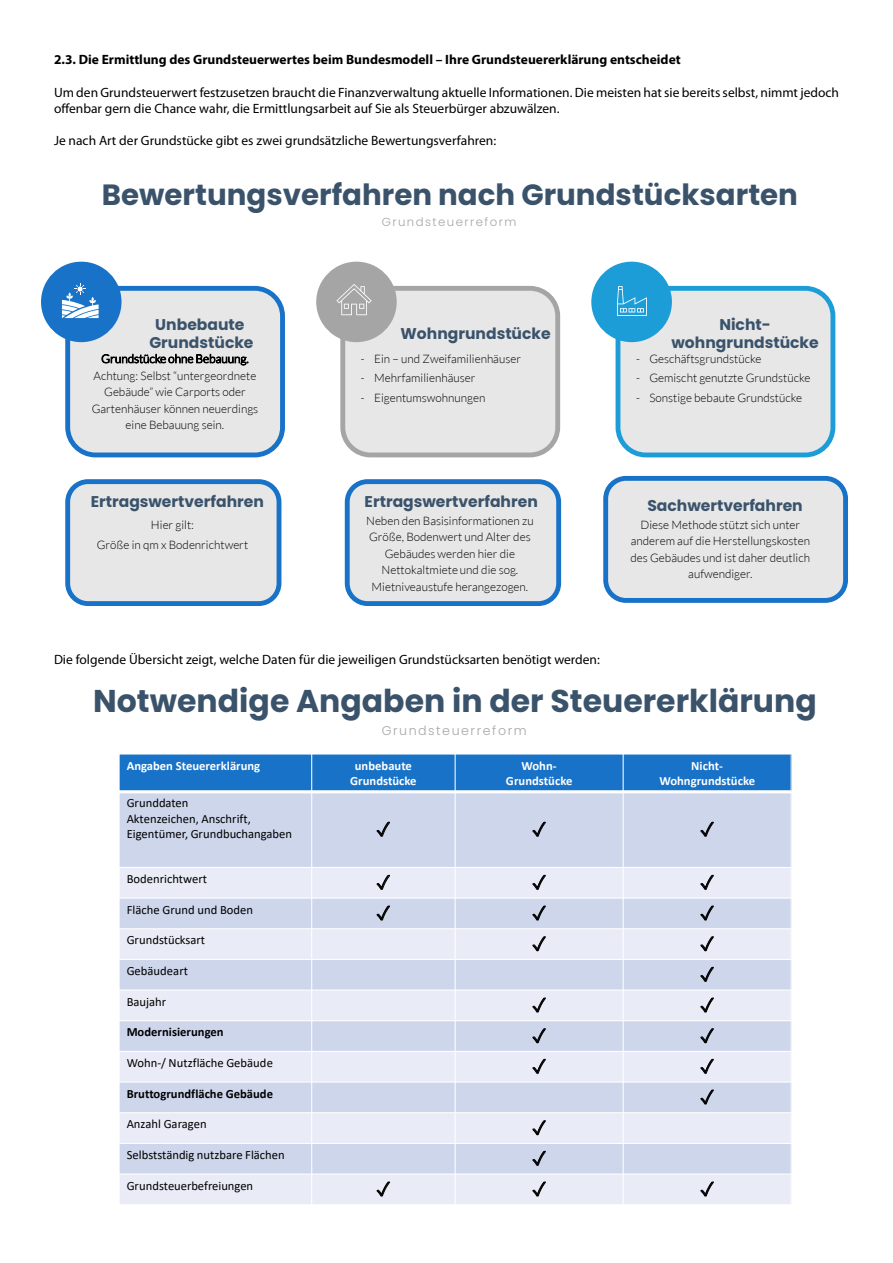
<style>
.page{position:relative;width:893px;height:1263px;background:#fff}
.page>*{position:absolute;margin:0;border:0;box-sizing:border-box;transform-origin:0 0}
.t1{font:700 31.5px "Poppins";color:#3a536b}
.t2{font:700 29.25px "Poppins";color:#3a536b}
.t3{font:700 15.6px/18.8px "Poppins";color:#3a536b;text-align:center}
.t4{font:13.5px/16.2px "Myriad Pro";color:#000}
.t5{font:700 13.5px "Myriad Pro";color:#000}
.t6{font:12.6px/15.1px "Calibri";color:#000}
.t7{font:700 12.6px/15.1px "Calibri";letter-spacing:.005em;color:#fff;text-align:center}
.t8{font:700 12.6px "Calibri";letter-spacing:.005em;color:#000}
.t9{font:300 12.6px "Poppins";letter-spacing:.12em;color:#a6a6a6}
.t10{font:300 11.7px/16.6px "Lato";color:#000;text-align:center}
.t11{font:300 11.7px "Poppins";letter-spacing:.12em;color:#a6a6a6}
</style>
<div class="page">
<div style="left:65px;top:286px;width:220px;height:171px;background:#e8e7e7;border:5px solid #1772c8;border-radius:28px"></div>
<div style="left:41px;top:262px;width:81px;height:80px;background:#1772c8;border-radius:50%"></div>
<div style="left:343px;top:288px;width:215px;height:167px;background:#e8e7e7;border-radius:28px"></div>
<div style="left:340px;top:286px;width:220px;height:171px;border:5px solid #a5a5a5;border-radius:28px"></div>
<div style="left:316px;top:262px;width:81px;height:80px;background:#a5a5a5;border-radius:50%"></div>
<div style="left:616px;top:286px;width:219px;height:171px;background:#e8e7e7;border:5px solid #1c9dd8;border-radius:28px"></div>
<div style="left:591px;top:262px;width:81px;height:80px;background:#1c9dd8;border-radius:50%"></div>
<svg style="left:62px;top:283px;width:37px;height:35px"></svg>
<svg style="left:336px;top:284px;width:36px;height:31px"></svg>
<svg style="left:617px;top:286px;width:30px;height:30px"></svg>
<div style="left:65px;top:479px;width:216px;height:127px;background:#e8e7e7;border:5px solid #1772c8;border-radius:20px"></div>
<div style="left:603px;top:476px;width:245px;height:127px;background:#e8e7e7;border:5px solid #1772c8;border-radius:20px"></div>
<div style="left:345px;top:479px;width:216px;height:127px;background:#e8e7e7;border:5px solid #1772c8;border-radius:20px"></div>
<div style="left:119px;top:754px;width:193px;height:38px;background:#1772c8"></div>
<div style="left:312px;top:754px;width:143px;height:38px;background:#1772c8"></div>
<div style="left:455px;top:754px;width:168px;height:38px;background:#1772c8"></div>
<div style="left:623px;top:754px;width:168px;height:38px;background:#1772c8"></div>
<div style="left:119px;top:792px;width:193px;height:75px;background:#ced6ec"></div>
<div style="left:312px;top:792px;width:143px;height:75px;background:#ced6ec"></div>
<div style="left:455px;top:792px;width:168px;height:75px;background:#ced6ec"></div>
<div style="left:623px;top:792px;width:168px;height:75px;background:#ced6ec"></div>
<div style="left:119px;top:867px;width:193px;height:31px;background:#e9ecf6"></div>
<div style="left:312px;top:867px;width:143px;height:31px;background:#e9ecf6"></div>
<div style="left:455px;top:867px;width:168px;height:31px;background:#e9ecf6"></div>
<div style="left:623px;top:867px;width:168px;height:31px;background:#e9ecf6"></div>
<div style="left:119px;top:898px;width:193px;height:31px;background:#ced6ec"></div>
<div style="left:312px;top:898px;width:143px;height:31px;background:#ced6ec"></div>
<div style="left:455px;top:898px;width:168px;height:31px;background:#ced6ec"></div>
<div style="left:623px;top:898px;width:168px;height:31px;background:#ced6ec"></div>
<div style="left:119px;top:929px;width:193px;height:30px;background:#e9ecf6"></div>
<div style="left:312px;top:929px;width:143px;height:30px;background:#e9ecf6"></div>
<div style="left:455px;top:929px;width:168px;height:30px;background:#e9ecf6"></div>
<div style="left:623px;top:929px;width:168px;height:30px;background:#e9ecf6"></div>
<div style="left:119px;top:959px;width:193px;height:31px;background:#ced6ec"></div>
<div style="left:312px;top:959px;width:143px;height:31px;background:#ced6ec"></div>
<div style="left:455px;top:959px;width:168px;height:31px;background:#ced6ec"></div>
<div style="left:623px;top:959px;width:168px;height:31px;background:#ced6ec"></div>
<div style="left:119px;top:990px;width:193px;height:31px;background:#e9ecf6"></div>
<div style="left:312px;top:990px;width:143px;height:31px;background:#e9ecf6"></div>
<div style="left:455px;top:990px;width:168px;height:31px;background:#e9ecf6"></div>
<div style="left:623px;top:990px;width:168px;height:31px;background:#e9ecf6"></div>
<div style="left:119px;top:1021px;width:193px;height:30px;background:#ced6ec"></div>
<div style="left:312px;top:1021px;width:143px;height:30px;background:#ced6ec"></div>
<div style="left:455px;top:1021px;width:168px;height:30px;background:#ced6ec"></div>
<div style="left:623px;top:1021px;width:168px;height:30px;background:#ced6ec"></div>
<div style="left:119px;top:1051px;width:193px;height:31px;background:#e9ecf6"></div>
<div style="left:312px;top:1051px;width:143px;height:31px;background:#e9ecf6"></div>
<div style="left:455px;top:1051px;width:168px;height:31px;background:#e9ecf6"></div>
<div style="left:623px;top:1051px;width:168px;height:31px;background:#e9ecf6"></div>
<div style="left:119px;top:1082px;width:193px;height:31px;background:#ced6ec"></div>
<div style="left:312px;top:1082px;width:143px;height:31px;background:#ced6ec"></div>
<div style="left:455px;top:1082px;width:168px;height:31px;background:#ced6ec"></div>
<div style="left:623px;top:1082px;width:168px;height:31px;background:#ced6ec"></div>
<div style="left:119px;top:1113px;width:193px;height:30px;background:#e9ecf6"></div>
<div style="left:312px;top:1113px;width:143px;height:30px;background:#e9ecf6"></div>
<div style="left:455px;top:1113px;width:168px;height:30px;background:#e9ecf6"></div>
<div style="left:623px;top:1113px;width:168px;height:30px;background:#e9ecf6"></div>
<div style="left:119px;top:1143px;width:193px;height:31px;background:#ced6ec"></div>
<div style="left:312px;top:1143px;width:143px;height:31px;background:#ced6ec"></div>
<div style="left:455px;top:1143px;width:168px;height:31px;background:#ced6ec"></div>
<div style="left:623px;top:1143px;width:168px;height:31px;background:#ced6ec"></div>
<div style="left:119px;top:1174px;width:193px;height:31px;background:#e9ecf6"></div>
<div style="left:312px;top:1174px;width:143px;height:31px;background:#e9ecf6"></div>
<div style="left:455px;top:1174px;width:168px;height:31px;background:#e9ecf6"></div>
<div style="left:623px;top:1174px;width:168px;height:31px;background:#e9ecf6"></div>
<hr style="left:311px;top:753px;width:1px;height:452px;background:#fff">
<hr style="left:455px;top:753px;width:1px;height:452px;background:#fff">
<hr style="left:623px;top:753px;width:1px;height:452px;background:#fff">
<hr style="left:119px;top:790px;width:673px;height:3px;background:#fff">
<hr style="left:119px;top:867px;width:673px;height:1px;background:#fff">
<hr style="left:119px;top:897px;width:673px;height:2px;background:#fff">
<hr style="left:119px;top:928px;width:673px;height:1px;background:#fff">
<hr style="left:119px;top:959px;width:673px;height:1px;background:#fff">
<hr style="left:119px;top:989px;width:673px;height:1px;background:#fff">
<hr style="left:119px;top:1020px;width:673px;height:1px;background:#fff">
<hr style="left:119px;top:1051px;width:673px;height:1px;background:#fff">
<hr style="left:119px;top:1081px;width:673px;height:1px;background:#fff">
<hr style="left:119px;top:1112px;width:673px;height:1px;background:#fff">
<hr style="left:119px;top:1143px;width:673px;height:1px;background:#fff">
<hr style="left:119px;top:1173px;width:673px;height:1px;background:#fff">
<hr style="left:119px;top:753px;width:1px;height:452px;background:#fff">
<hr style="left:119px;top:1204px;width:673px;height:1px;background:#fff">
<p class="t5" style="left:54px;top:51px;width:628px">2.3. Die Ermittlung des Grundsteuerwertes beim Bundesmodell – Ihre Grundsteuererklärung entscheidet</p>
<p class="t4" style="left:54px;top:84px;width:786px">Um den Grundsteuerwert festzusetzen braucht die Finanzverwaltung aktuelle Informationen. Die meisten hat sie bereits selbst, nimmt jedoch offenbar gern die Chance wahr, die Ermittlungsarbeit auf Sie als Steuerbürger abzuwälzen.</p>
<p class="t4" style="left:54px;top:132px;width:444px">Je nach Art der Grundstücke gibt es zwei grundsätzliche Bewertungsverfahren:</p>
<h2 class="t2" style="left:102px;top:178px;width:697px">Bewertungsverfahren nach Grundstücksarten</h2>
<p class="t11" style="left:382px;top:215px;width:136px">Grundsteuerreform</p>
<h3 class="t3" style="left:149px;top:315px;width:106px">Unbebaute<br>Grundstücke</h3>
<h3 class="t3" style="left:400px;top:324px;width:152px">Wohngrundstücke</h3>
<h3 class="t3" style="left:671px;top:315px;width:149px">Nicht&shy;wohngrundstücke</h3>
<p class="t10" style="left:92px;top:350px;width:168px">Grundstücke ohne Bebauung.<br>Achtung: Selbst “untergeordnete<br>Gebäude” wie Carports oder<br>Gartenhäuser können neuerdings eine Bebauung sein.</p>
<p class="t10" style="left:361px;top:350px;width:162px">- Ein – und Zweifamilienhäuser</p>
<p class="t10" style="left:636px;top:350px;width:127px">- Geschäftsgrundstücke</p>
<p class="t10" style="left:636px;top:370px;width:176px">- Gemischt genutzte Grundstücke</p>
<p class="t10" style="left:636px;top:389px;width:168px">- Sonstige bebaute Grundstücke</p>
<p class="t10" style="left:361px;top:370px;width:116px">- Mehrfamilienhäuser</p>
<p class="t10" style="left:361px;top:389px;width:126px">- Eigentumswohnungen</p>
<h3 class="t3" style="left:91px;top:493px;width:175px">Ertragswertverfahren</h3>
<p class="t10" style="left:97px;top:516px;width:153px;line-height:19.4px">Hier gilt:<br>Größe in qm x Bodenrichtwert</p>
<h3 class="t3" style="left:365px;top:492px;width:175px">Ertragswertverfahren</h3>
<p class="t10" style="left:366px;top:512px;width:169px">Neben den Basisinformationen zu<br>Größe, Bodenwert und Alter des<br>Gebäudes werden hier die<br>Nettokaltmiete und die sog.<br>Mietniveaustufe herangezogen.</p>
<p class="t4" style="left:54px;top:651px;width:547px">Die folgende Übersicht zeigt, welche Daten für die jeweiligen Grundstücksarten benötigt werden:</p>
<h3 class="t3" style="left:647px;top:496px;width:157px">Sachwertverfahren</h3>
<p class="t10" style="left:630px;top:516px;width:181px">Diese Methode stützt sich unter anderem auf die Herstellungskosten des Gebäudes und ist daher deutlich aufwendiger.</p>
<h1 class="t1" style="left:93px;top:683px;width:725px">Notwendige Angaben in der Steuererklärung</h1>
<p class="t9" style="left:382px;top:723px;width:146px">Grundsteuerreform</p>
<p class="t7" style="left:127px;top:758px;width:135px">Angaben Steuererklärung</p>
<p class="t7" style="left:350px;top:758px;width:68px">unbebaute<br>Grundstücke</p>
<p class="t7" style="left:506px;top:758px;width:68px">Wohn-<br>Grundstücke</p>
<p class="t7" style="left:659px;top:758px;width:97px">Nicht-<br>Wohngrundstücke</p>
<p class="t6" style="left:127px;top:795px;width:167px">Grunddaten<br>Aktenzeichen, Anschrift,<br>Eigentümer, Grundbuchangaben</p>
<p class="t6" style="left:127px;top:871px;width:82px">Bodenrichtwert</p>
<p class="t6" style="left:127px;top:902px;width:128px">Fläche Grund und Boden</p>
<p class="t6" style="left:127px;top:932px;width:80px">Grundstücksart</p>
<p class="t6" style="left:127px;top:963px;width:63px">Gebäudeart</p>
<p class="t6" style="left:127px;top:994px;width:41px">Baujahr</p>
<p class="t8" style="left:127px;top:1023px;width:98px">Modernisierungen</p>
<p class="t6" style="left:127px;top:1055px;width:148px">Wohn-/ Nutzfläche Gebäude</p>
<p class="t8" style="left:127px;top:1084px;width:148px">Bruttogrundfläche Gebäude</p>
<p class="t6" style="left:127px;top:1116px;width:81px">Anzahl Garagen</p>
<p class="t6" style="left:127px;top:1147px;width:160px">Selbstständig nutzbare Flächen</p>
<p class="t6" style="left:127px;top:1177px;width:128px">Grundsteuerbefreiungen</p>
</div>
